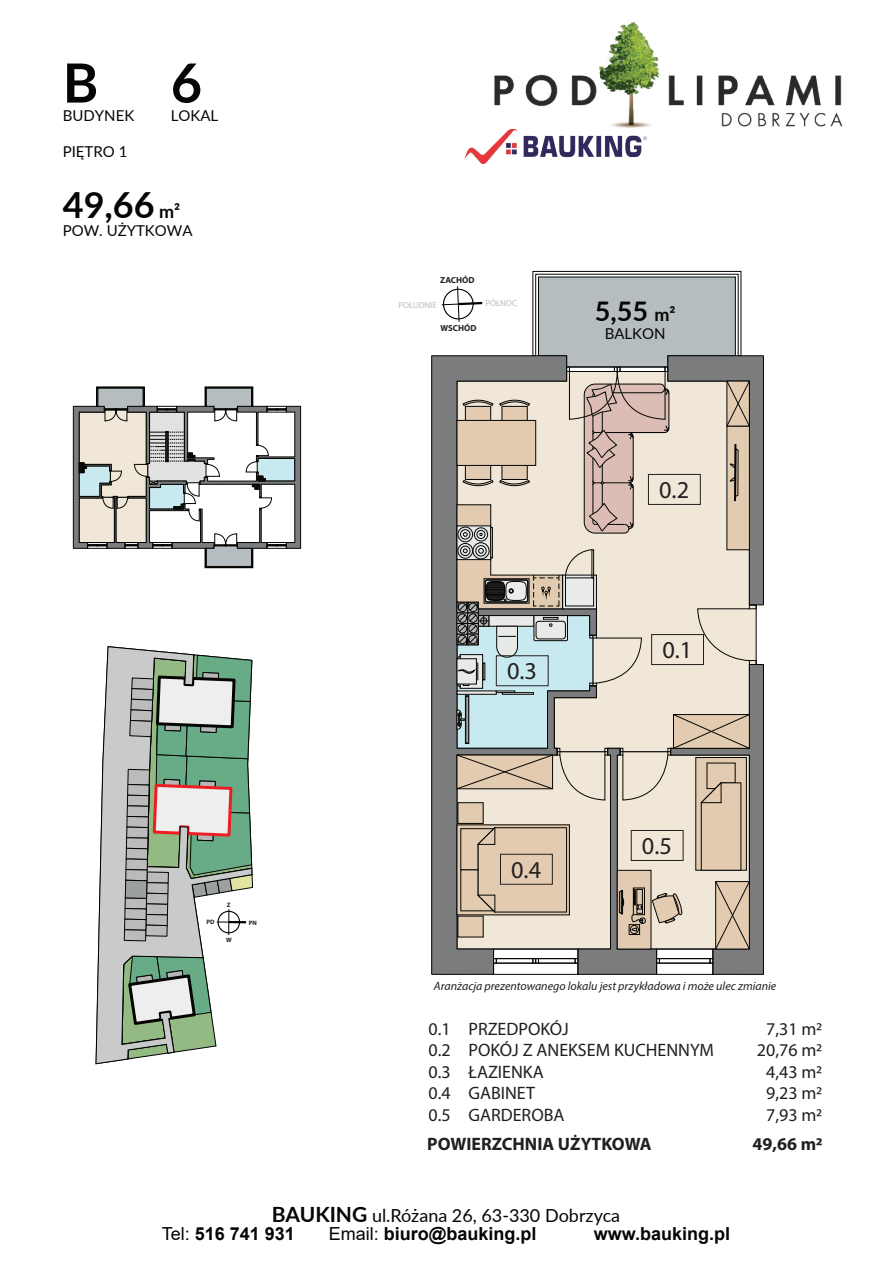
<style>
.page{position:relative;width:893px;height:1263px;background:#fff}
.page>*{position:absolute;margin:0;border:0;box-sizing:border-box;transform-origin:0 0}
.t1{font:700 54px "Lato";color:#050604}
.t2{font:700 36px "Lato";color:#050604}
.t3{font:700 27px "Lato";color:#050604}
.t4{font:24.3px "Myriad Pro";color:#231f20}
.t5{font:18px/21.6px "Myriad Pro";color:#231f20;text-align:justify}
.t6{font:700 18px "Arial";color:#050604}
.t7{font:18px "Lato";color:#050604}
.t8{font:700 18px "Myriad Pro";color:#231f20}
.t9{font:15px "Lato";color:#050604}
.t10{font:italic 12px "Myriad Pro";color:#231f20}
.t11{font:8.7px "Myriad Pro";color:#bcbdc0}
.t12{font:700 8.7px "Myriad Pro";color:#231f20}
.t13{font:700 6.3px "Myriad Pro";color:#231f20}
.s1{font-size:18px}
.s2{font-weight:700;font-size:21px}
.s3{font-weight:400}
</style>
<div class="page">
<img style="left:464px;top:22px;width:379px;height:142px">
<svg style="left:73px;top:387px;width:228px;height:181px"></svg>
<svg style="left:431px;top:356px;width:10px;height:618px;background:#707172"></svg>
<svg style="left:96px;top:646px;width:121px;height:418px"></svg>
<svg style="left:124px;top:654px;width:129px;height:288px;background:#a2b2a4"></svg>
<div style="left:217px;top:911px;width:23px;height:22px;border:1px solid #000001;border-radius:50%"></div>
<svg style="left:441px;top:271px;width:323px;height:703px;background:#c6c0b6"></svg>
<div style="left:443px;top:288px;width:31px;height:32px;border:1px solid #000001;border-radius:50%"></div>
<h1 class="t1" style="left:63px;top:43px;width:37px">B</h1>
<h1 class="t1" style="left:171px;top:43px;width:33px">6</h1>
<p class="t9" style="left:63px;top:104px;width:73px">BUDYNEK</p>
<p class="t9" style="left:171px;top:104px;width:49px">LOKAL</p>
<p class="t9" style="left:63px;top:140px;width:66px">PIĘTRO 1</p>
<h2 class="t2" style="left:63px;top:178px;width:119px">49,66 <span class="s1">m²</span></h2>
<p class="t9" style="left:63px;top:220px;width:131px">POW. UŻYTKOWA</p>
<p class="t13" style="left:227px;top:900px;width:5px">Z</p>
<p class="t13" style="left:226px;top:936px;width:7px">W</p>
<p class="t13" style="left:206px;top:918px;width:10px">PD</p>
<p class="t13" style="left:249px;top:918px;width:10px">PN</p>
<p class="t12" style="left:440px;top:274px;width:36px">ZACHÓD</p>
<p class="t11" style="left:398px;top:299px;width:40px">POŁUDNIE</p>
<p class="t11" style="left:485px;top:297px;width:33px">PÓŁNOC</p>
<p class="t12" style="left:440px;top:322px;width:38px">WSCHÓD</p>
<h3 class="t4" style="left:507px;top:656px;width:31px">0.3</h3>
<h3 class="t3" style="left:595px;top:291px;width:82px">5,55 <span class="s1">m²</span></h3>
<p class="t9" style="left:605px;top:322px;width:62px">BALKON</p>
<h3 class="t4" style="left:659px;top:475px;width:31px">0.2</h3>
<h3 class="t4" style="left:662px;top:635px;width:31px">0.1</h3>
<h3 class="t4" style="left:511px;top:854px;width:31px">0.4</h3>
<h3 class="t4" style="left:642px;top:831px;width:31px">0.5</h3>
<p class="t10" style="left:434px;top:978px;width:344px">Aranżacja prezentowanego lokalu jest przykładowa i może ulec zmianie</p>
<p class="t5" style="left:428px;top:1017px;width:24px">0.1<br>0.2<br>0.3<br>0.4<br>0.5</p>
<p class="t5" style="left:468px;top:1017px;width:247px;text-align:left">PRZEDPOKÓJ<br>POKÓJ Z ANEKSEM KUCHENNYM<br>ŁAZIENKA<br>GABINET<br>GARDEROBA</p>
<p class="t5" style="left:757px;top:1017px;width:67px;text-align:center">7,31 m2<br>20,76 m2<br>4,43 m2<br>9,23 m2<br>7,93 m2</p>
<p class="t8" style="left:427px;top:1132px;width:226px">POWIERZCHNIA UŻYTKOWA</p>
<p class="t8" style="left:752px;top:1132px;width:72px">49,66 m2</p>
<p class="t7" style="left:272px;top:1202px;width:350px"><span class="s2">BAUKING</span> ul.Różana 26, 63-330 Dobrzyca</p>
<p class="t6" style="left:162px;top:1221px;width:135px"><span class="s3">Tel:</span> 516 741 931</p>
<p class="t6" style="left:329px;top:1221px;width:209px"><span class="s3">Email:</span> biuro@bauking.pl</p>
<p class="t6" style="left:594px;top:1221px;width:138px">www.bauking.pl</p>
</div>
